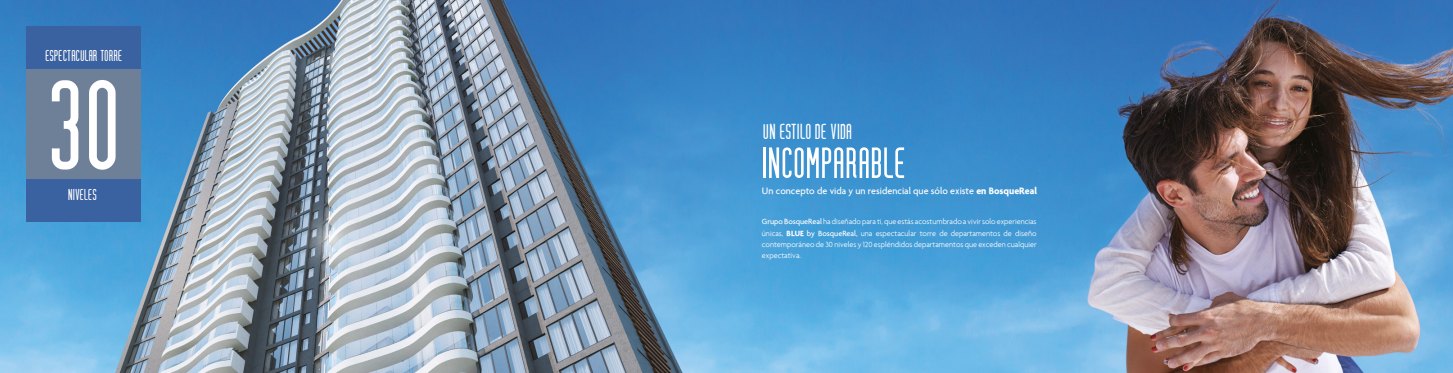
<style>
.page{position:relative;width:1453px;height:373px;background:#fff}
.page>*{position:absolute;margin:0;border:0;box-sizing:border-box;transform-origin:0 0}
.t1{font:156.25px "CF Craig Robinson";color:#fff}
.t2{font:53.12px "CF Craig Robinson";letter-spacing:.025em;color:#fff}
.t3{font:26.25px "CF Craig Robinson";letter-spacing:.025em;color:#fff}
.t4{font:19.06px "CF Craig Robinson";letter-spacing:.025em;color:#fff}
.t5{font:500 10px "Agenda";color:#fff}
.t6{font:300 8.12px/11.2px "Agenda";color:#fff;text-align:justify}
.s1{font-weight:700}
.s2{font-weight:500}
</style>
<div class="page">
<img style="left:0;top:0;width:1453px;height:372px">
<div style="left:27px;top:27px;width:114px;height:195px;background:#3a61a0"></div>
<div style="left:27px;top:69px;width:114px;height:110px;background:#6e7f98"></div>
<h3 class="t4" style="left:45px;top:46px;width:78px">ESPECTACULAR TORRE</h3>
<h1 class="t1" style="left:49px;top:46px;width:71px">30</h1>
<h3 class="t4" style="left:68px;top:184px;width:30px">NIVELES</h3>
<h3 class="t3" style="left:763px;top:118px;width:90px">UN ESTILO DE VIDA</h3>
<h2 class="t2" style="left:762px;top:136px;width:145px">INCOMPARABLE</h2>
<p class="t5" style="left:762px;top:184px;width:277px">Un concepto de vida y un residencial que sólo existe <span class="s1">en BosqueReal</span></p>
<p class="t6" style="left:762px;top:215px;width:276px"><span class="s2">Grupo BosqueReal</span> ha diseñado para ti, que estás acostumbrado a vivir solo experiencias únicas, <span class="s1">BLUE</span> <span class="s2">by BosqueReal,</span> una espectacular torre de departamentos de diseño contemporáneo de 30 niveles y 120 espléndidos departamentos que exceden cualquier expectativa.</p>
</div>
